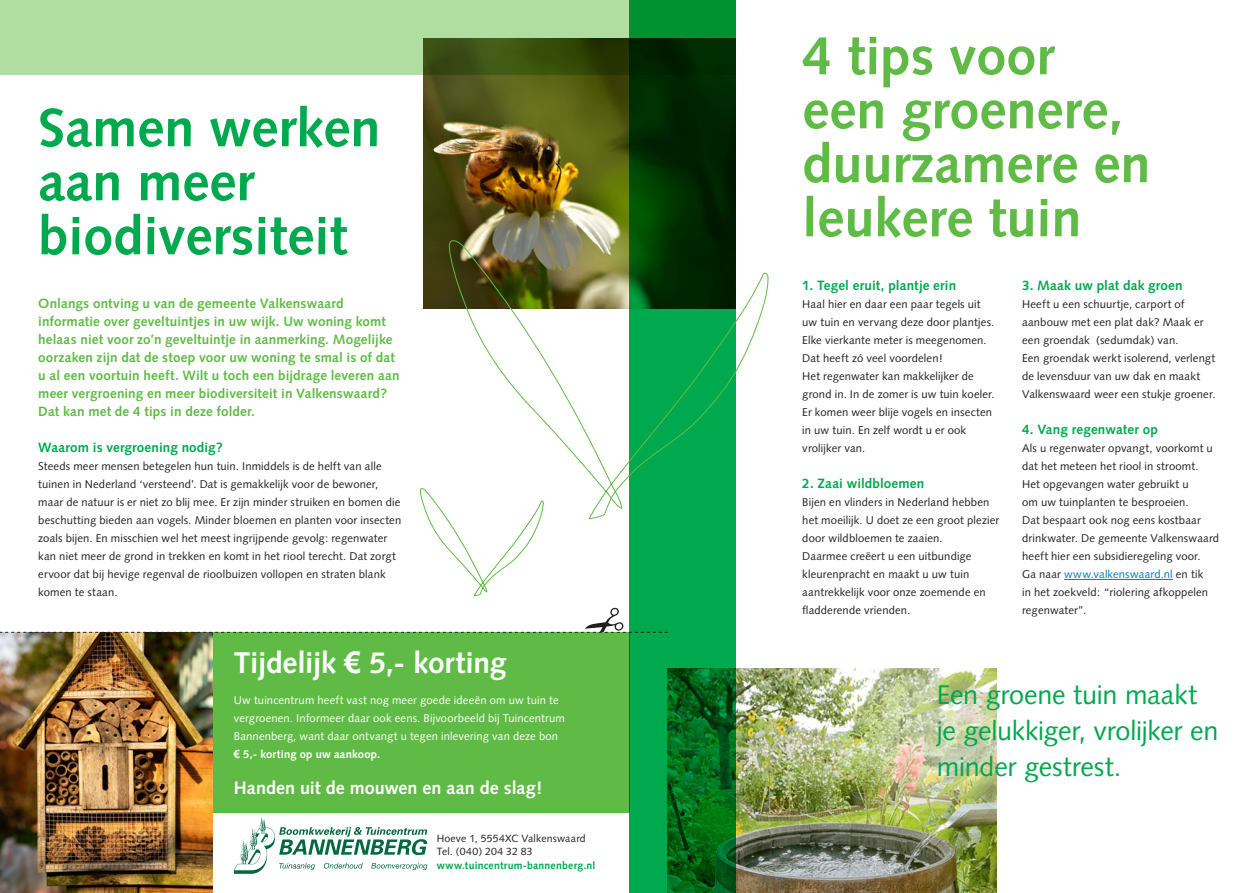
<style>
.page{position:relative;width:1259px;height:893px;background:#fff}
.page>*{position:absolute;margin:0;border:0;box-sizing:border-box;transform-origin:0 0}
.t1{font:700 54px/54px "Syntax";color:#60bb46}
.t2{font:700 54px/54px "Syntax";color:#00a84e}
.t3{font:700 30px "Syntax";letter-spacing:-.015em;color:#fff}
.t4{font:27px/36px "Syntax";letter-spacing:-.01em;color:#00a84e}
.t5{font:700 18px "Syntax";color:#fff}
.t6{font:700 13.5px/18px "Syntax";letter-spacing:.01em;color:#60bb46}
.t7{font:700 13.5px "Syntax";letter-spacing:.01em;color:#00a84e}
.t8{font:11.25px/18px "Syntax";letter-spacing:.015em;color:#231f20}
.t9{font:11.25px/18px "Syntax";letter-spacing:.015em;color:#fff}
.t10{font:10.5px/13.2px "Syntax";letter-spacing:.015em;color:#231f20}
.t11{font:700 10.5px "Syntax";letter-spacing:.02em;color:#00a84e}
.s1{font-family:"Arial"}
.s2{font-family:"Arial";font-weight:700}
.s3{font-weight:700}
.s4{color:#007ac0}
</style>
<div class="page">
<div style="left:0;top:632px;width:629px;height:180px;background:#60bb46"></div>
<img style="left:736px;top:668px;width:260px;height:225px">
<img style="left:863px;top:668px;width:134px;height:151px">
<img style="left:423px;top:74px;width:206px;height:234px">
<svg style="left:629px;top:74px;width:107px;height:819px;background:#006f27"></svg>
<svg style="left:0;top:0;width:736px;height:74px;background:#85b679"></svg>
<hr style="left:1064px;top:579px;width:108px;height:1px;background:#007ac0">
<img style="left:0;top:633px;width:213px;height:260px">
<svg style="left:0;top:608px;width:668px;height:25px"></svg>
<svg style="left:234px;top:817px;width:194px;height:57px"></svg>
<svg style="left:448px;top:237px;width:321px;height:282px"></svg>
<svg style="left:420px;top:487px;width:124px;height:110px"></svg>
<h1 class="t2" style="left:38px;top:101px;width:344px">Samen werken aan meer biodiversiteit</h1>
<p class="t6" style="left:38px;top:295px;width:363px">Onlangs ontving u van de gemeente Valkenswaard informatie over geveltuintjes in uw wijk. Uw woning komt helaas niet voor zo’n geveltuintje in aanmerking. Mogelijke oorzaken zijn dat de stoep voor uw woning te smal is of dat u al een voortuin heeft. Wilt u toch een bijdrage leveren aan meer vergroening en meer biodiversiteit in Valkenswaard?<br>Dat kan met de 4 tips in deze folder.</p>
<p class="t7" style="left:38px;top:440px;width:186px">Waarom is vergroening nodig?</p>
<p class="t8" style="left:38px;top:457px;width:364px">Steeds meer mensen betegelen hun tuin. Inmiddels is de helft van alle tuinen in Nederland ‘versteend’. Dat is gemakkelijk voor de bewoner, maar de natuur is er niet zo blij mee. Er zijn minder struiken en bomen die beschutting bieden aan vogels. Minder bloemen en planten voor insecten zoals bijen. En misschien wel het meest ingrijpende gevolg: regenwater kan niet meer de grond in trekken en komt in het riool terecht. Dat zorgt ervoor dat bij hevige regenval de rioolbuizen vollopen en straten blank komen te staan.</p>
<h2 class="t3" style="left:234px;top:645px;width:274px">Tijdelijk <span class="s1">€</span> 5,- korting</h2>
<p class="t9" style="left:234px;top:691px;width:332px">Uw tuincentrum heeft vast nog meer goede ideeën om uw tuin te vergroenen. Informeer daar ook eens. Bijvoorbeeld bij Tuincentrum Bannenberg, want daar ontvangt u tegen inlevering van deze bon <span class="s2">€</span> <span class="s3">5,- korting op uw aankoop.</span></p>
<h3 class="t5" style="left:234px;top:778px;width:310px">Handen uit de mouwen en aan de slag!</h3>
<p class="t10" style="left:437px;top:831px;width:150px">Hoeve 1, 5554XC Valkenswaard<br>Tel. (040) 204 32 83</p>
<p class="t11" style="left:437px;top:859px;width:160px">www.tuincentrum-bannenberg.nl</p>
<h1 class="t1" style="left:802px;top:29px;width:350px">4 tips voor een groenere, duurzamere en leukere tuin</h1>
<p class="t7" style="left:802px;top:278px;width:155px">1. Tegel eruit, plantje erin</p>
<p class="t8" style="left:802px;top:295px;width:194px">Haal hier en daar een paar tegels uit uw tuin en vervang deze door plantjes.<br>Elke vierkante meter is meegenomen.<br>Dat heeft zó veel voordelen!<br>Het regenwater kan makkelijker de grond in. In de zomer is uw tuin koeler.<br>Er komen weer blije vogels en insecten in uw tuin. En zelf wordt u er ook vrolijker van.</p>
<p class="t7" style="left:802px;top:476px;width:124px">2. Zaai wildbloemen</p>
<p class="t8" style="left:802px;top:493px;width:199px">Bijen en vlinders in Nederland hebben het moeilijk. U doet ze een groot plezier door wildbloemen te zaaien.<br>Daarmee creëert u een uitbundige kleurenpracht en maakt u uw tuin aantrekkelijk voor onze zoemende en fladderende vrienden.</p>
<p class="t7" style="left:1022px;top:278px;width:162px">3. Maak uw plat dak groen</p>
<p class="t8" style="left:1022px;top:295px;width:195px">Heeft u een schuurtje, carport of aanbouw met een plat dak? Maak er een groendak (sedumdak) van.<br>Een groendak werkt isolerend, verlengt de levensduur van uw dak en maakt Valkenswaard weer een stukje groener.</p>
<p class="t7" style="left:1022px;top:422px;width:137px">4. Vang regenwater op</p>
<p class="t8" style="left:1022px;top:439px;width:199px">Als u regenwater opvangt, voorkomt u dat het meteen het riool in stroomt.<br>Het opgevangen water gebruikt u<br>om uw tuinplanten te besproeien.<br>Dat bespaart ook nog eens kostbaar drinkwater. De gemeente Valkenswaard heeft hier een subsidieregeling voor.<br>Ga naar <span class="s4">www.valkenswaard.nl</span> en tik<br>in het zoekveld: “riolering afkoppelen regenwater”.</p>
<h3 class="t4" style="left:936px;top:677px;width:283px">Een groene tuin maakt je gelukkiger, vrolijker en minder gestrest.</h3>
</div>
